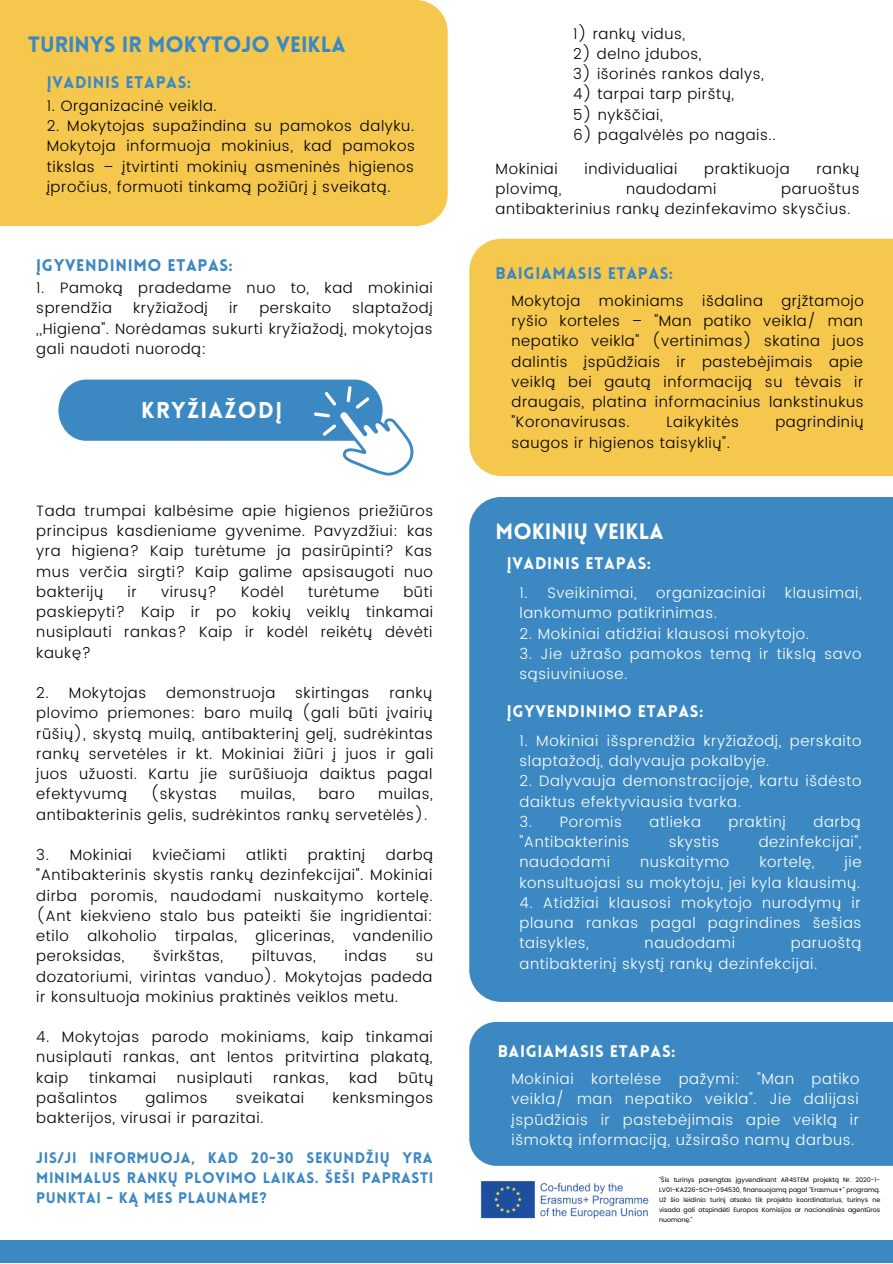
<style>
.page{position:relative;width:893px;height:1264px;background:#fff}
.page>*{position:absolute;margin:0;border:0;box-sizing:border-box;transform-origin:0 0}
.t1{font:900 22.35px "Lovelo";letter-spacing:.06em;color:#fff}
.t2{font:900 21.75px "Lovelo";color:#3b88c3}
.t3{font:900 21.75px "Lovelo";color:#fff}
.t4{font:900 16.5px "Lovelo";letter-spacing:.04em;color:#3b88c3}
.t5{font:900 16.5px "Lovelo";letter-spacing:.04em;color:#fff}
.t6{font:300 15px/20.2px "Poppins";letter-spacing:.04em;color:#000;text-align:justify}
.t7{font:300 15px/20.2px "Poppins";letter-spacing:.04em;color:#fff}
.t8{font:900 15px/20.2px "Lovelo";letter-spacing:.04em;color:#3b88c3;text-align:justify}
.t9{font:6.3px/10.1px "Poppins";color:#000;text-align:justify}
</style>
<div class="page">
<div style="left:0;top:1240px;width:892px;height:22px;background:#3b88c3"></div>
<div style="left:0;top:0;width:447px;height:226px;background:#f5c74d"></div>
<img style="left:480px;top:1181px;width:169px;height:38px">
<div style="left:469px;top:497px;width:423px;height:504px;background:#3b88c3"></div>
<div style="left:469px;top:1021px;width:423px;height:144px;background:#3b88c3"></div>
<div style="left:469px;top:239px;width:423px;height:237px;background:#f5c74d"></div>
<svg style="left:58px;top:379px;width:356px;height:97px"></svg>
<h2 class="t2" style="left:28px;top:36px;width:319px">TURINYS IR MOKYTOJO VEIKLA</h2>
<p class="t4" style="left:47px;top:76px;width:146px">ĮVADINIS ETAPAS:</p>
<p class="t6" style="left:47px;top:96px;width:172px">1. Organizacinė veikla.</p>
<p class="t6" style="left:47px;top:116px;width:369px">2. Mokytojas supažindina su pamokos dalyku.<br>Mokytoja informuoja mokinius, kad pamokos tikslas – įtvirtinti mokinių asmeninės higienos įpročius, formuoti tinkamą požiūrį į sveikatą.</p>
<p class="t4" style="left:36px;top:258px;width:198px">ĮGYVENDINIMO ETAPAS:</p>
<p class="t6" style="left:36px;top:278px;width:398px">1. Pamoką pradedame nuo to, kad mokiniai sprendžia</p>
<p class="t6" style="left:36px;top:298px;width:398px;text-indent:316px">slaptažodį ,,Higiena". Norėdamas sukurti kryžiažodį, mokytojas gali naudoti nuorodą:</p>
<p class="t6" style="left:133px;top:298px;width:76px">kryžiažodį</p>
<p class="t6" style="left:229px;top:298px;width:11px">ir</p>
<p class="t6" style="left:259px;top:298px;width:73px">perskaito</p>
<h1 class="t1" style="left:141px;top:401px;width:142px">KRYŽIAŽODĮ</h1>
<p class="t6" style="left:36px;top:500px;width:398px">Tada trumpai kalbėsime apie higienos priežiūros principus kasdieniame gyvenime. Pavyzdžiui: kas yra higiena? Kaip turėtume ja pasirūpinti? Kas mus verčia sirgti? Kaip galime apsisaugoti nuo bakterijų</p>
<p class="t6" style="left:36px;top:581px;width:398px;text-indent:367px">būti paskiepyti? Kaip ir po kokių veiklų tinkamai nusiplauti rankas? Kaip ir kodėl reikėtų dėvėti kaukę?</p>
<p class="t6" style="left:36px;top:682px;width:111px">2. Mokytojas</p>
<p class="t6" style="left:166px;top:682px;width:110px">demonstruoja</p>
<p class="t6" style="left:295px;top:682px;width:75px">skirtingas</p>
<p class="t6" style="left:128px;top:581px;width:11px">ir</p>
<p class="t6" style="left:161px;top:581px;width:57px">virusų?</p>
<p class="t6" style="left:241px;top:581px;width:44px">Kodėl</p>
<p class="t6" style="left:308px;top:581px;width:73px">turėtume</p>
<p class="t6" style="left:36px;top:682px;width:398px;text-indent:353px">rankų plovimo priemones: baro muilą (gali būti įvairių rūšių), skystą muilą, antibakterinį gelį, sudrėkintas rankų servetėles ir kt. Mokiniai žiūri į juos ir gali juos užuosti. Kartu jie surūšiuoja daiktus pagal efektyvumą</p>
<p class="t6" style="left:150px;top:784px;width:68px">(skystas</p>
<p class="t6" style="left:240px;top:784px;width:56px">muilas,</p>
<p class="t6" style="left:318px;top:784px;width:38px">baro</p>
<p class="t6" style="left:36px;top:784px;width:398px;text-indent:342px">muilas, antibakterinis gelis, sudrėkintos rankų servetėlės).</p>
<p class="t6" style="left:36px;top:844px;width:97px">3. Mokiniai</p>
<p class="t6" style="left:153px;top:844px;width:74px">kviečiami</p>
<p class="t6" style="left:246px;top:844px;width:42px">atlikti</p>
<p class="t6" style="left:308px;top:844px;width:59px">praktinį</p>
<p class="t6" style="left:36px;top:844px;width:398px;text-indent:349px">darbą "Antibakterinis skystis rankų dezinfekcijai". Mokiniai dirba poromis, naudodami nuskaitymo kortelę. (Ant kiekvieno stalo bus pateikti šie ingridientai: etilo alkoholio tirpalas, glicerinas, vandenilio peroksidas,</p>
<p class="t6" style="left:153px;top:945px;width:72px">švirkštas,</p>
<p class="t6" style="left:252px;top:945px;width:65px">piltuvas,</p>
<p class="t6" style="left:344px;top:945px;width:44px">indas</p>
<p class="t6" style="left:36px;top:945px;width:398px;text-indent:379px">su dozatoriumi, virintas vanduo). Mokytojas padeda ir konsultuoja mokinius praktinės veiklos metu.</p>
<p class="t6" style="left:36px;top:1026px;width:398px">4. Mokytojas parodo mokiniams, kaip tinkamai nusiplauti rankas, ant lentos pritvirtina plakatą, kaip</p>
<p class="t6" style="left:89px;top:1067px;width:68px">tinkamai</p>
<p class="t6" style="left:177px;top:1067px;width:77px">nusiplauti</p>
<p class="t6" style="left:273px;top:1067px;width:57px">rankas,</p>
<p class="t6" style="left:349px;top:1067px;width:30px">kad</p>
<p class="t6" style="left:398px;top:1067px;width:37px">būtų</p>
<p class="t6" style="left:36px;top:1087px;width:82px">pašalintos</p>
<p class="t6" style="left:145px;top:1087px;width:64px">galimos</p>
<p class="t6" style="left:236px;top:1087px;width:70px">sveikatai</p>
<p class="t6" style="left:332px;top:1087px;width:102px">kenksmingos</p>
<p class="t6" style="left:36px;top:1107px;width:229px">bakterijos, virusai ir parazitai.</p>
<p class="t8" style="left:36px;top:1148px;width:398px">JIS/JI INFORMUOJA, KAD 20-30 SEKUNDŽIŲ YRA MINIMALUS RANKŲ PLOVIMO LAIKAS. ŠEŠI PAPRASTI PUNKTAI - KĄ MES PLAUNAME?</p>
<p class="t6" style="left:573px;top:23px;width:113px">1) rankų vidus,</p>
<p class="t6" style="left:573px;top:43px;width:130px">2) delno įdubos,</p>
<p class="t6" style="left:573px;top:64px;width:192px">3) išorinės rankos dalys,</p>
<p class="t6" style="left:573px;top:84px;width:162px">4) tarpai tarp pirštų,</p>
<p class="t6" style="left:573px;top:104px;width:91px">5) nykščiai,</p>
<p class="t6" style="left:573px;top:124px;width:204px">6) pagalvėlės po nagais..</p>
<p class="t6" style="left:495px;top:158px;width:64px">Mokiniai</p>
<p class="t6" style="left:584px;top:158px;width:94px">individualiai</p>
<p class="t6" style="left:704px;top:158px;width:87px">praktikuoja</p>
<p class="t6" style="left:816px;top:158px;width:44px">rankų</p>
<p class="t6" style="left:495px;top:179px;width:67px">plovimą,</p>
<p class="t6" style="left:626px;top:179px;width:92px">naudodami</p>
<p class="t6" style="left:495px;top:179px;width:365px;text-indent:285px">paruoštus antibakterinius rankų dezinfekavimo skysčius.</p>
<p class="t4" style="left:495px;top:266px;width:179px">BAIGIAMASIS ETAPAS:</p>
<p class="t6" style="left:511px;top:290px;width:354px">Mokytoja mokiniams išdalina grįžtamojo ryšio korteles – "Man patiko veikla/ man nepatiko veikla" (vertinimas) skatina juos dalintis įspūdžiais ir pastebėjimais apie veiklą bei gautą informaciją su tėvais ir draugais, platina informacinius lankstinukus "Koronavirusas.</p>
<p class="t6" style="left:666px;top:412px;width:74px">Laikykitės</p>
<p class="t6" style="left:775px;top:412px;width:90px">pagrindinių</p>
<p class="t6" style="left:511px;top:432px;width:220px">saugos ir higienos taisyklių".</p>
<h2 class="t3" style="left:495px;top:523px;width:169px">MOKINIŲ VEIKLA</h2>
<p class="t5" style="left:506px;top:556px;width:146px">ĮVADINIS ETAPAS:</p>
<p class="t7" style="left:519px;top:582px;width:119px">1. Sveikinimai,</p>
<p class="t7" style="left:656px;top:582px;width:111px">organizaciniai</p>
<p class="t7" style="left:784px;top:582px;width:78px">klausimai,</p>
<p class="t7" style="left:519px;top:603px;width:199px">lankomumo patikrinimas.</p>
<p class="t7" style="left:519px;top:623px;width:291px">2. Mokiniai atidžiai klausosi mokytojo.</p>
<p class="t7" style="left:519px;top:643px;width:343px">3. Jie užrašo pamokos temą ir tikslą savo sąsiuviniuose.</p>
<p class="t5" style="left:506px;top:704px;width:198px">ĮGYVENDINIMO ETAPAS:</p>
<p class="t7" style="left:519px;top:730px;width:343px">1. Mokiniai išsprendžia kryžiažodį, perskaito slaptažodį, dalyvauja pokalbyje.</p>
<p class="t7" style="left:519px;top:771px;width:343px">2. Dalyvauja demonstracijoje, kartu išdėsto daiktus efektyviausia tvarka.</p>
<p class="t7" style="left:519px;top:811px;width:104px">3. Poromis</p>
<p class="t7" style="left:649px;top:811px;width:53px">atlieka</p>
<p class="t7" style="left:728px;top:811px;width:59px">praktinį</p>
<p class="t7" style="left:813px;top:811px;width:49px">darbą</p>
<p class="t7" style="left:519px;top:831px;width:111px">"Antibakterinis</p>
<p class="t7" style="left:668px;top:831px;width:52px">skystis</p>
<p class="t7" style="left:758px;top:831px;width:104px">dezinfekcijai",</p>
<p class="t7" style="left:519px;top:852px;width:92px">naudodami</p>
<p class="t7" style="left:640px;top:852px;width:91px">nuskaitymo</p>
<p class="t7" style="left:759px;top:852px;width:57px">kortelę,</p>
<p class="t7" style="left:519px;top:852px;width:343px;text-align:right">jie<br>konsultuojasi su mokytoju, jei kyla klausimų.</p>
<p class="t7" style="left:519px;top:892px;width:343px;text-align:justify">4. Atidžiai klausosi mokytojo nurodymų ir plauna rankas pagal pagrindines šešias taisykles,</p>
<p class="t7" style="left:644px;top:933px;width:92px">naudodami</p>
<p class="t7" style="left:519px;top:933px;width:343px;text-indent:271px">paruoštą antibakterinį skystį rankų dezinfekcijai.</p>
<p class="t5" style="left:497px;top:1044px;width:179px">BAIGIAMASIS ETAPAS:</p>
<p class="t7" style="left:511px;top:1068px;width:349px;text-align:justify">Mokiniai kortelėse pažymi: "Man patiko veikla/ man nepatiko veikla". Jie dalijasi įspūdžiais ir pastebėjimais apie veiklą ir išmoktą informaciją, užsirašo namų darbus.</p>
<p class="t9" style="left:659px;top:1174px;width:223px">"Šis turinys parengtas įgyvendinant AR4STEM projektą Nr. 2020-1- LV01-KA226-SCH-094530, finansuojamą pagal "Erasmus+" programą.<br>Už šio leidinio turinį atsako tik projekto koordinatorius, turinys ne visada gali atspindėti Europos Komisijos ar nacionalinės agentūros nuomonę."</p>
</div>
